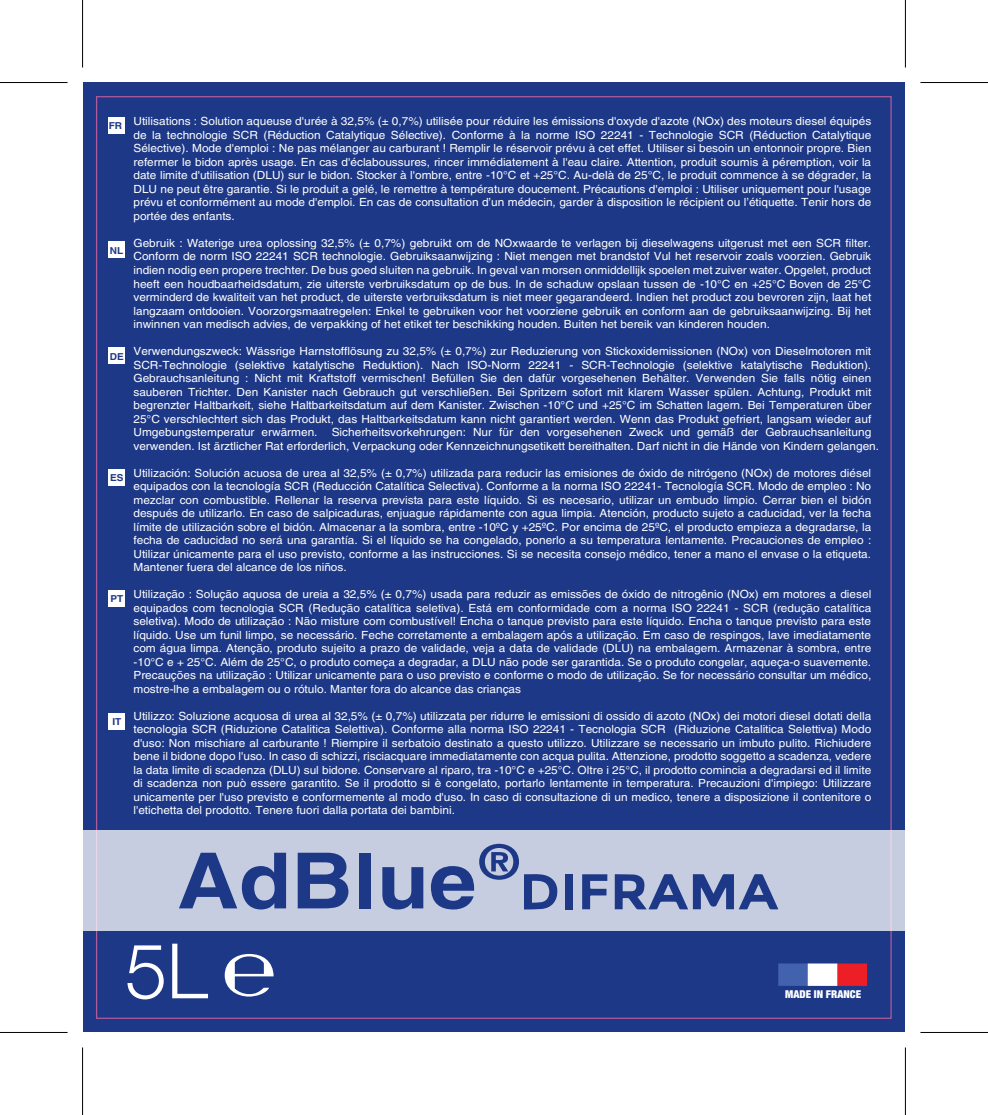
<style>
.page{position:relative;width:988px;height:1115px;background:#fff}
.page>*{position:absolute;margin:0;border:0;box-sizing:border-box;transform-origin:0 0}
.t1{font:700 47.5px "Helvetica";color:#1d3887;scale:1.1 1}
.t2{font:11.25px/13.5px "Helvetica";color:#fff;text-align:justify;scale:1.05 1}
.t3{font:900 condensed 10.75px "Helvetica Neue";color:#fff}
.t4{font:700 9.5px "Helvetica";color:#1d3887;scale:1.05 1}
</style>
<div class="page">
<div style="left:83px;top:82px;width:821px;height:949px;background:#1d3887"></div>
<svg style="left:127px;top:945px;width:37px;height:54px"></svg>
<svg style="left:172px;top:943px;width:36px;height:55px"></svg>
<div style="left:82px;top:830px;width:823px;height:100px;background:#c6cde0"></div>
<svg style="left:179px;top:852px;width:107px;height:57px"></svg>
<svg style="left:297px;top:852px;width:51px;height:56px"></svg>
<div style="left:358px;top:852px;width:12px;height:56px;background:#1d3887"></div>
<svg style="left:382px;top:867px;width:41px;height:42px"></svg>
<svg style="left:431px;top:866px;width:43px;height:43px"></svg>
<svg style="left:524px;top:874px;width:33px;height:35px"></svg>
<svg style="left:614px;top:874px;width:163px;height:35px"></svg>
<svg style="left:582px;top:874px;width:25px;height:35px"></svg>
<div style="left:564px;top:874px;width:8px;height:35px;background:#1d3887"></div>
<div style="left:108px;top:117px;width:17px;height:17px;background:#fff"></div>
<div style="left:108px;top:242px;width:17px;height:16px;background:#fff"></div>
<div style="left:109px;top:348px;width:16px;height:16px;background:#fff"></div>
<div style="left:109px;top:469px;width:16px;height:16px;background:#fff"></div>
<div style="left:109px;top:590px;width:16px;height:16px;background:#fff"></div>
<div style="left:109px;top:713px;width:16px;height:17px;background:#fff"></div>
<div style="left:777px;top:963px;width:30px;height:23px;background:#4262ad"></div>
<div style="left:837px;top:963px;width:29px;height:23px;background:#ec1f26"></div>
<div style="left:807px;top:963px;width:30px;height:23px;background:#fff"></div>
<svg style="left:225px;top:954px;width:48px;height:42px"></svg>
<hr style="left:0;top:82px;width:68px;height:1px;background:#000">
<hr style="left:920px;top:82px;width:67px;height:1px;background:#000">
<hr style="left:0;top:1032px;width:68px;height:1px;background:#000">
<hr style="left:920px;top:1032px;width:67px;height:1px;background:#000">
<hr style="left:82px;top:0;width:1px;height:68px;background:#000">
<hr style="left:82px;top:1047px;width:1px;height:68px;background:#000">
<hr style="left:904px;top:0;width:1px;height:68px;background:#000">
<hr style="left:904px;top:1047px;width:1px;height:68px;background:#000">
<p class="t4" style="left:109px;top:120px;width:14px">FR</p>
<p class="t4" style="left:110px;top:244px;width:14px">NL</p>
<p class="t4" style="left:110px;top:351px;width:15px">DE</p>
<p class="t4" style="left:110px;top:472px;width:14px">ES</p>
<p class="t4" style="left:110px;top:593px;width:14px">PT</p>
<p class="t4" style="left:112px;top:716px;width:10px">IT</p>
<p class="t2" style="left:133px;top:115px;width:704px">Utilisations : Solution aqueuse d'urée à 32,5% (± 0,7%) utilisée pour réduire les émissions d'oxyde d'azote (NOx) des moteurs diesel équipés de la technologie SCR (Réduction Catalytique Sélective). Conforme à la norme ISO 22241 - Technologie SCR (Réduction Catalytique Sélective). Mode d'emploi : Ne pas mélanger au carburant ! Remplir le réservoir prévu à cet effet. Utiliser si besoin un entonnoir propre. Bien refermer le bidon après usage. En cas d'éclaboussures, rincer immédiatement à l'eau claire. Attention, produit soumis à péremption, voir la date limite d'utilisation (DLU) sur le bidon. Stocker à l'ombre, entre -10°C et +25°C. Au-delà de 25°C, le produit commence à se dégrader, la DLU ne peut être garantie. Si le produit a gelé, le remettre à température doucement. Précautions d'emploi : Utiliser uniquement pour l'usage prévu et conformément au mode d'emploi. En cas de consultation d’un médecin, garder à disposition le récipient ou l’étiquette. Tenir hors de portée des enfants.</p>
<p class="t2" style="left:133px;top:236px;width:704px">Gebruik : Waterige urea oplossing 32,5% (± 0,7%) gebruikt om de NOxwaarde te verlagen bij dieselwagens uitgerust met een SCR filter.<br>Conform de norm ISO 22241 SCR technologie. Gebruiksaanwijzing : Niet mengen met brandstof Vul het reservoir zoals voorzien. Gebruik indien nodig een propere trechter. De bus goed sluiten na gebruik. In geval van morsen onmiddellijk spoelen met zuiver water. Opgelet, product heeft een houdbaarheidsdatum, zie uiterste verbruiksdatum op de bus. In de schaduw opslaan tussen de -10°C en +25°C Boven de 25°C verminderd de kwaliteit van het product, de uiterste verbruiksdatum is niet meer gegarandeerd. Indien het product zou bevroren zijn, laat het langzaam ontdooien. Voorzorgsmaatregelen: Enkel te gebruiken voor het voorziene gebruik en conform aan de gebruiksaanwijzing. Bij het inwinnen van medisch advies, de verpakking of het etiket ter beschikking houden. Buiten het bereik van kinderen houden.</p>
<p class="t2" style="left:133px;top:344px;width:704px">Verwendungszweck: Wässrige Harnstofflösung zu 32,5% (± 0,7%) zur Reduzierung von Stickoxidemissionen (NOx) von Dieselmotoren mit SCR-Technologie (selektive katalytische Reduktion). Nach ISO-Norm 22241 - SCR-Technologie (selektive katalytische Reduktion).<br>Gebrauchsanleitung : Nicht mit Kraftstoff vermischen! Befüllen Sie den dafür vorgesehenen Behälter. Verwenden Sie falls nötig einen sauberen Trichter. Den Kanister nach Gebrauch gut verschließen. Bei Spritzern sofort mit klarem Wasser spülen. Achtung, Produkt mit begrenzter Haltbarkeit, siehe Haltbarkeitsdatum auf dem Kanister. Zwischen -10°C und +25°C im Schatten lagern. Bei Temperaturen über 25°C verschlechtert sich das Produkt, das Haltbarkeitsdatum kann nicht garantiert werden. Wenn das Produkt gefriert, langsam wieder auf Umgebungstemperatur erwärmen.</p>
<p class="t2" style="left:133px;top:425px;width:711px;text-indent:198px">Sicherheitsvorkehrungen: Nur für den vorgesehenen Zweck und gemäß der Gebrauchsanleitung verwenden. Ist ärztlicher Rat erforderlich, Verpackung oder Kennzeichnungsetikett bereithalten. Darf nicht in die Hände von Kindern gelangen.</p>
<p class="t2" style="left:133px;top:466px;width:704px">Utilización: Solución acuosa de urea al 32,5% (± 0,7%) utilizada para reducir las emisiones de óxido de nitrógeno (NOx) de motores diésel equipados con la tecnología SCR (Reducción Catalítica Selectiva). Conforme a la norma ISO 22241- Tecnología SCR. Modo de empleo : No mezclar con combustible. Rellenar la reserva prevista para este líquido. Si es necesario, utilizar un embudo limpio. Cerrar bien el bidón después de utilizarlo. En caso de salpicaduras, enjuague rápidamente con agua limpia. Atención, producto sujeto a caducidad, ver la fecha límite de utilización sobre el bidón. Almacenar a la sombra, entre -10ºC y +25ºC. Por encima de 25ºC, el producto empieza a degradarse, la fecha de caducidad no será una garantía. Si el líquido se ha congelado, ponerlo a su temperatura lentamente. Precauciones de empleo :<br>Utilizar únicamente para el uso previsto, conforme a las instrucciones. Si se necesita consejo médico, tener a mano el envase o la etiqueta.<br>Mantener fuera del alcance de los niños.</p>
<p class="t2" style="left:133px;top:587px;width:704px">Utilização : Solução aquosa de ureia a 32,5% (± 0,7%) usada para reduzir as emissões de óxido de nitrogênio (NOx) em motores a diesel equipados com tecnologia SCR (Redução catalítica seletiva). Está em conformidade com a norma ISO 22241 - SCR (redução catalítica seletiva). Modo de utilização : Não misture com combustível! Encha o tanque previsto para este líquido. Encha o tanque previsto para este líquido. Use um funil limpo, se necessário. Feche corretamente a embalagem após a utilização. Em caso de respingos, lave imediatamente com água limpa. Atenção, produto sujeito a prazo de validade, veja a data de validade (DLU) na embalagem. Armazenar à sombra, entre -10°C e + 25°C. Além de 25°C, o produto começa a degradar, a DLU não pode ser garantida. Se o produto congelar, aqueça-o suavemente.<br>Precauções na utilização : Utilizar unicamente para o uso previsto e conforme o modo de utilização. Se for necessário consultar um médico, mostre-lhe a embalagem ou o rótulo. Manter fora do alcance das crianças</p>
<p class="t2" style="left:133px;top:709px;width:704px">Utilizzo: Soluzione acquosa di urea al 32,5% (± 0,7%) utilizzata per ridurre le emissioni di ossido di azoto (NOx) dei motori diesel dotati della tecnologia SCR (Riduzione Catalitica Selettiva). Conforme alla norma ISO 22241 - Tecnologia SCR (Riduzione Catalitica Selettiva) Modo d'uso: Non mischiare al carburante ! Riempire il serbatoio destinato a questo utilizzo. Utilizzare se necessario un imbuto pulito. Richiudere bene il bidone dopo l'uso. In caso di schizzi, risciacquare immediatamente con acqua pulita. Attenzione, prodotto soggetto a scadenza, vedere la data limite di scadenza (DLU) sul bidone. Conservare al riparo, tra -10°C e +25°C. Oltre i 25°C, il prodotto comincia a degradarsi ed il limite di scadenza non può essere garantito. Se il prodotto si è congelato, portarlo lentamente in temperatura. Precauzioni d'impiego: Utilizzare unicamente per l'uso previsto e conformemente al modo d'uso. In caso di consultazione di un medico, tenere a disposizione il contenitore o l'etichetta del prodotto. Tenere fuori dalla portata dei bambini.</p>
<h1 class="t1" style="left:479px;top:833px;width:37px">®</h1>
<p class="t3" style="left:784px;top:987px;width:77px">MADE IN FRANCE</p>
</div>
